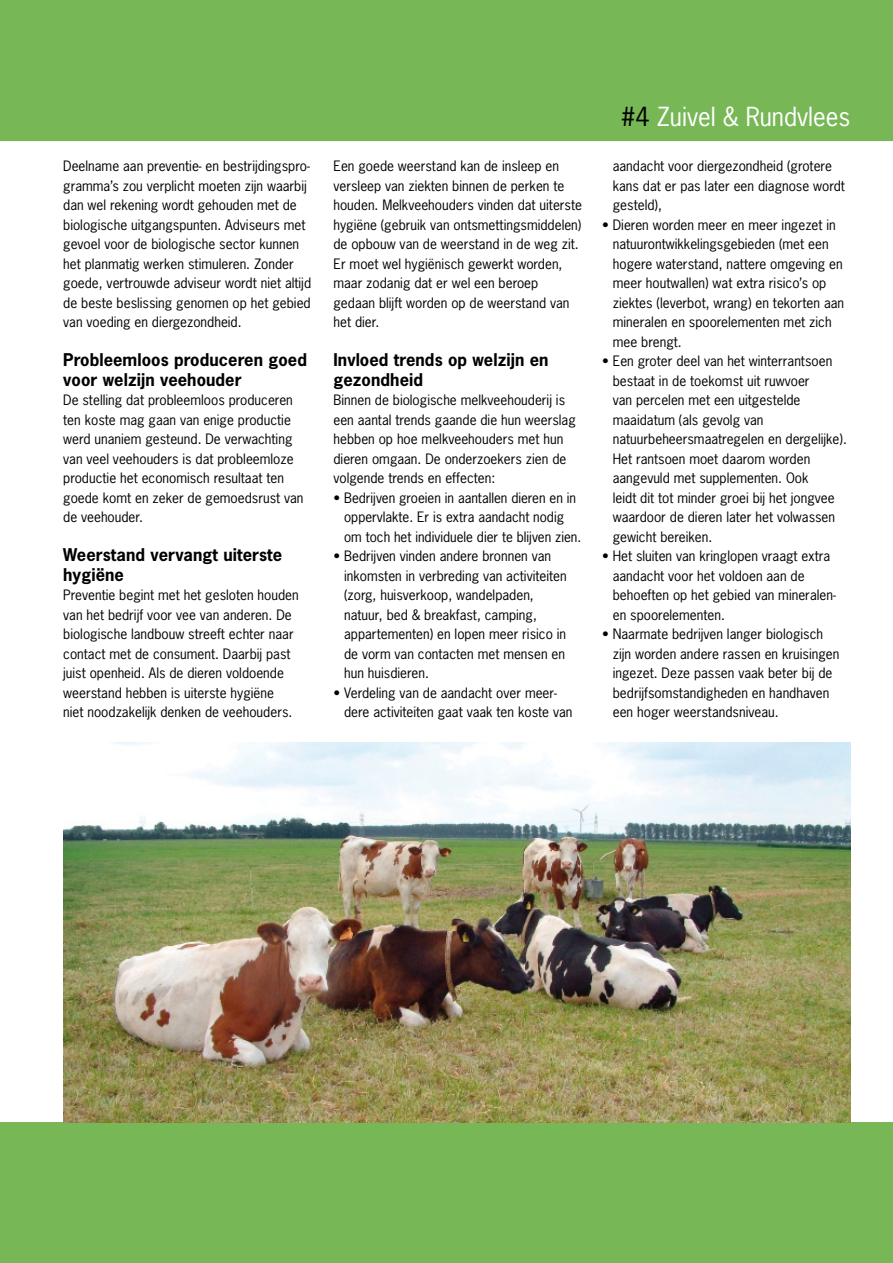
<style>
.page{position:relative;width:893px;height:1263px;background:#fff}
.page>*{position:absolute;margin:0;border:0;box-sizing:border-box;transform-origin:0 0}
.t1{font:24.75px "News Gothic";color:#fff}
.t2{font:700 16.5px/19.5px "News Gothic";letter-spacing:.005em;color:#000}
.t3{font:13.5px/19.5px "News Gothic";color:#000}
.s1{color:#000}
</style>
<div class="page">
<div style="left:0;top:0;width:893px;height:141px;background:#77b756"></div>
<div style="left:0;top:1123px;width:893px;height:140px;background:#77b756"></div>
<img style="left:64px;top:743px;width:786px;height:380px">
<p class="t3" style="left:63px;top:156px;width:249px">Deelname aan preventie- en bestrijdingspro&shy;gramma’s zou verplicht moeten zijn waarbij dan wel rekening wordt gehouden met de biologische uitgangspunten. Adviseurs met gevoel voor de biologische sector kunnen het planmatig werken stimuleren. Zonder goede, vertrouwde adviseur wordt niet altijd de beste beslissing genomen op het gebied van voeding en diergezondheid.</p>
<p class="t2" style="left:63px;top:350px;width:245px">Probleemloos produceren goed voor welzijn veehouder</p>
<p class="t3" style="left:63px;top:390px;width:242px">De stelling dat probleemloos produceren ten koste mag gaan van enige productie werd unaniem gesteund. De verwachting van veel veehouders is dat probleemloze productie het economisch resultaat ten goede komt en zeker de gemoedsrust van de veehouder.</p>
<p class="t2" style="left:63px;top:545px;width:220px">Weerstand vervangt uiterste hygiëne</p>
<p class="t3" style="left:63px;top:585px;width:237px">Preventie begint met het gesloten houden van het bedrijf voor vee van anderen. De biologische landbouw streeft echter naar contact met de consument. Daarbij past juist openheid. Als de dieren voldoende weerstand hebben is uiterste hygiëne<br>niet noodzakelijk denken de veehouders.</p>
<p class="t3" style="left:333px;top:156px;width:250px">Een goede weerstand kan de insleep en versleep van ziekten binnen de perken te houden. Melkveehouders vinden dat uiterste hygiëne (gebruik van ontsmettingsmiddelen) de opbouw van de weerstand in de weg zit.<br>Er moet wel hygiënisch gewerkt worden, maar zodanig dat er wel een beroep gedaan blijft worden op de weerstand van het dier.</p>
<p class="t2" style="left:333px;top:350px;width:217px">Invloed trends op welzijn en gezondheid</p>
<p class="t3" style="left:333px;top:390px;width:244px">Binnen de biologische melkveehouderij is een aantal trends gaande die hun weerslag hebben op hoe melkveehouders met hun dieren omgaan. De onderzoekers zien de volgende trends en effecten:</p>
<p class="t3" style="left:344px;top:488px;width:239px;text-indent:-11px">• Bedrijven groeien in aantallen dieren en in oppervlakte. Er is extra aandacht nodig om toch het individuele dier te blijven zien.</p>
<p class="t3" style="left:344px;top:546px;width:224px;text-indent:-11px">• Bedrijven vinden andere bronnen van inkomsten in verbreding van activiteiten (zorg, huisverkoop, wandelpaden, natuur, bed &amp; breakfast, camping, appartementen) en lopen meer risico in de vorm van contacten met mensen en hun huisdieren.</p>
<p class="t3" style="left:344px;top:683px;width:230px;text-indent:-11px">• Verdeling van de aandacht over meer&shy;dere activiteiten gaat vaak ten koste van</p>
<h1 class="t1" style="left:621px;top:101px;width:231px"><span class="s1">#4</span> Zuivel &amp; Rundvlees</h1>
<p class="t3" style="left:613px;top:156px;width:234px">aandacht voor diergezondheid (grotere kans dat er pas later een diagnose wordt gesteld),</p>
<p class="t3" style="left:613px;top:215px;width:233px;text-indent:-11px">• Dieren worden meer en meer ingezet in natuurontwikkelingsgebieden (met een hogere waterstand, nattere omgeving en meer houtwallen) wat extra risico’s op ziektes (leverbot, wrang) en tekorten aan mineralen en spoorelementen met zich mee brengt.</p>
<p class="t3" style="left:613px;top:351px;width:236px;text-indent:-11px">• Een groter deel van het winterrantsoen bestaat in de toekomst uit ruwvoer<br>van percelen met een uitgestelde maaidatum (als gevolg van natuurbeheersmaatregelen en dergelijke).<br>Het rantsoen moet daarom worden aangevuld met supplementen. Ook<br>leidt dit tot minder groei bij het jongvee waardoor de dieren later het volwassen gewicht bereiken.</p>
<p class="t3" style="left:613px;top:546px;width:224px;text-indent:-11px">• Het sluiten van kringlopen vraagt extra aandacht voor het voldoen aan de behoeften op het gebied van mineralen&shy;en spoorelementen.</p>
<p class="t3" style="left:613px;top:624px;width:228px;text-indent:-11px">• Naarmate bedrijven langer biologisch zijn worden andere rassen en kruisingen ingezet. Deze passen vaak beter bij de bedrijfsomstandigheden en handhaven een hoger weerstandsniveau.</p>
</div>
